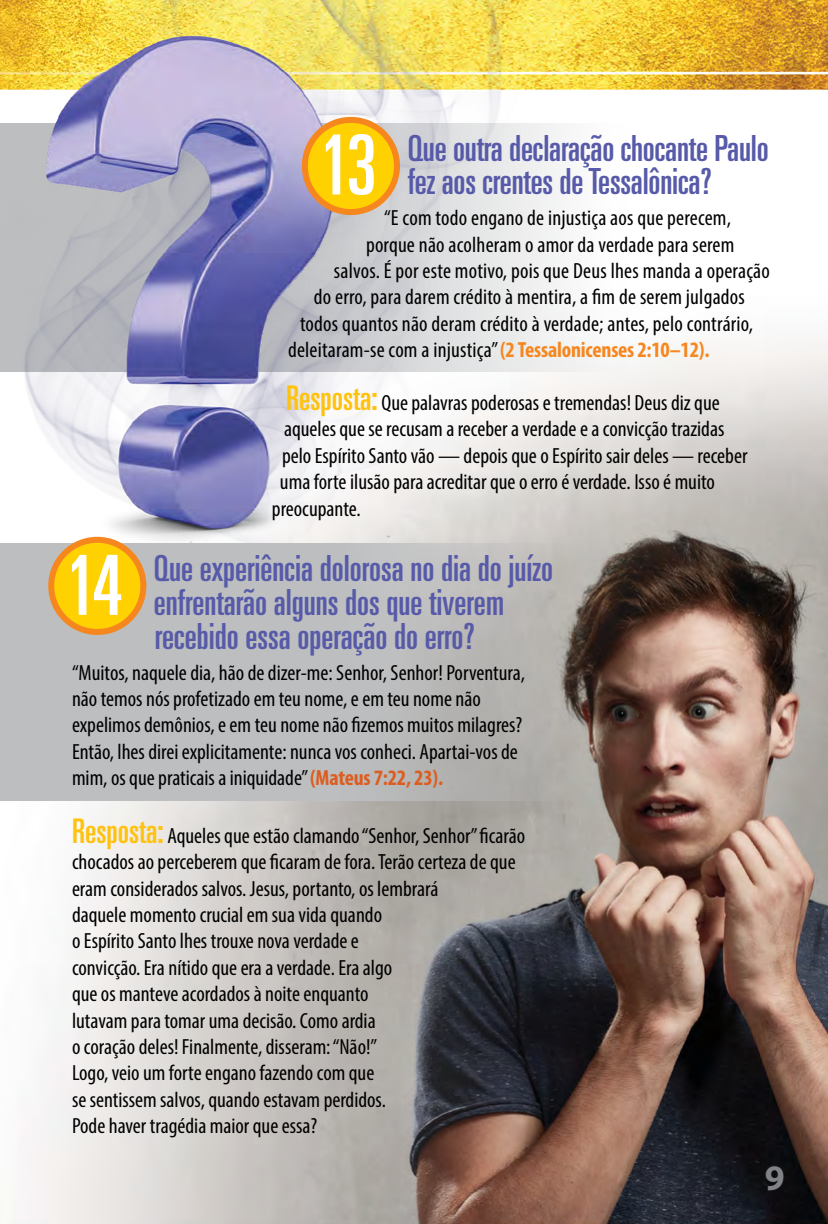
<style>
.page{position:relative;width:828px;height:1224px;background:#fff}
.page>*{position:absolute;margin:0;border:0;box-sizing:border-box;transform-origin:0 0}
.t1{font:ultra-condensed 83px "Univers";color:#fff}
.t2{font:ultra-condensed 36px/34px "Univers";color:#575aa8}
.t3{font:700 36px "Myriad Pro";color:#808285}
.t4{font:condensed 22px/26.4px "Myriad Pro";color:#000}
.s1{font-weight:700;color:#f6871f}
.s2{font-family:"Univers";font-stretch:ultra-condensed;font-size:34px;color:#ffc20e}
.s3{font-weight:700;color:#dd5d1f}
</style>
<div class="page">
<img style="left:13px;top:558px;width:815px;height:666px">
<img style="left:0;top:0;width:828px;height:558px">
<svg style="left:0;top:543px;width:628px;height:258px;background:#b2b1b1"></svg>
<div style="left:305px;top:120px;width:92px;height:92px;background:#ffd100;border-radius:50%"></div>
<div style="left:302px;top:117px;width:98px;height:98px;border:6px solid #f6871f;border-radius:50%"></div>
<div style="left:51px;top:540px;width:92px;height:92px;background:#ffd100;border-radius:50%"></div>
<div style="left:48px;top:537px;width:98px;height:98px;border:6px solid #f6871f;border-radius:50%"></div>
<h1 class="t1" style="left:319px;top:118px;width:59px">13</h1>
<h2 class="t2" style="left:408px;top:131px;width:363px">Que outra declaração chocante Paulo fez aos crentes de Tessalônica?</h2>
<p class="t4" style="left:384px;top:204px;width:349px">“E com todo engano de injustiça aos que perecem,</p>
<p class="t4" style="left:366px;top:231px;width:370px">porque não acolheram o amor da verdade para serem</p>
<p class="t4" style="left:334px;top:257px;width:437px">salvos. É por este motivo, pois que Deus lhes manda a operação</p>
<p class="t4" style="left:314px;top:284px;width:432px">do erro, para darem crédito à mentira, a fim de serem julgados</p>
<p class="t4" style="left:300px;top:310px;width:455px">todos quantos não deram crédito à verdade; antes, pelo contrário,</p>
<p class="t4" style="left:288px;top:336px;width:423px">deleitaram-se com a injustiça” <span class="s1">(2 Tessalonicenses 2:10–12).</span></p>
<p class="t4" style="left:286px;top:389px;width:435px"><span class="s2">Resposta:</span> Que palavras poderosas e tremendas! Deus diz que</p>
<p class="t4" style="left:284px;top:416px;width:442px">aqueles que se recusam a receber a verdade e a convicção trazidas</p>
<p class="t4" style="left:282px;top:442px;width:467px">pelo Espírito Santo vão — depois que o Espírito sair deles — receber</p>
<p class="t4" style="left:280px;top:468px;width:436px">uma forte ilusão para acreditar que o erro é verdade. Isso é muito</p>
<p class="t4" style="left:272px;top:495px;width:90px">preocupante.</p>
<h1 class="t1" style="left:65px;top:538px;width:59px">14</h1>
<h2 class="t2" style="left:154px;top:551px;width:401px">Que experiência dolorosa no dia do juízo enfrentarão alguns dos que tiverem recebido essa operação do erro?</h2>
<p class="t4" style="left:72px;top:659px;width:455px">“Muitos, naquele dia, hão de dizer-me: Senhor, Senhor! Porventura, não temos nós profetizado em teu nome, e em teu nome não expelimos demônios, e em teu nome não fizemos muitos milagres?<br>Então, lhes direi explicitamente: nunca vos conheci. Apartai-vos de mim, os que praticais a iniquidade” <span class="s3">(Mateus 7:22, 23).</span></p>
<p class="t4" style="left:72px;top:822px;width:455px"><span class="s2">Resposta:</span> Aqueles que estão clamando “Senhor, Senhor” ficarão chocados ao perceberem que ficaram de fora. Terão certeza de que eram considerados salvos. Jesus, portanto, os lembrará<br>daquele momento crucial em sua vida quando<br>o Espírito Santo lhes trouxe nova verdade e<br>convicção. Era nítido que era a verdade. Era algo<br>que os manteve acordados à noite enquanto<br>lutavam para tomar uma decisão. Como ardia<br>o coração deles! Finalmente, disseram: “Não!”<br>Logo, veio um forte engano fazendo com que<br>se sentissem salvos, quando estavam perdidos.<br>Pode haver tragédia maior que essa?</p>
<h2 class="t3" style="left:765px;top:1155px;width:21px">9</h2>
</div>
